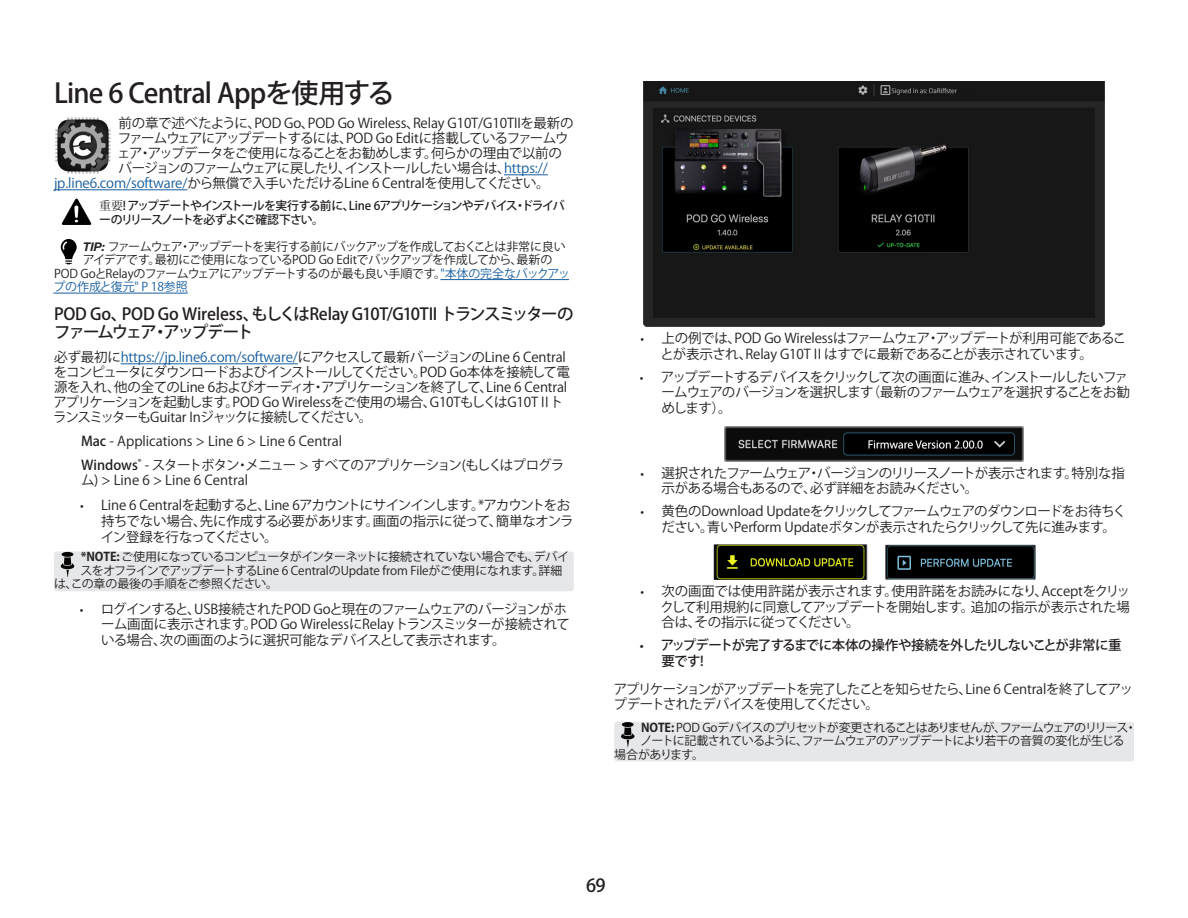
<style>
.page{position:relative;width:1188px;height:918px;background:#fff}
.page>*{position:absolute;margin:0;border:0;box-sizing:border-box;transform-origin:0 0}
._02_Large_Section_Header{font:500 27px "Koz Go Pro";letter-spacing:-.03em;color:#231f20}
.t1{font:500 18px "Koz Go Pro";color:#231f20}
._04_Sub_Title{font:500 16.5px/18px "Koz Go Pro";letter-spacing:-.06em;color:#231f20}
.Body{font:13.5px/15.8px "Koz Go Pro";letter-spacing:-.03em;color:#231f20}
.Body-2{font:13.5px "Koz Go Pro";letter-spacing:-.01em;color:#231f20}
.Body-3{font:13.5px/15.8px "Koz Go Pro";letter-spacing:-.05em;color:#231f20}
.Body-4{font:13.5px/15.8px "Koz Go Pro";letter-spacing:-.07em;color:#231f20}
.Body-5{font:13.5px "Koz Go Pro";letter-spacing:-.06em;color:#231f20}
.Body-6{font:13.5px/15px "Koz Go Pro";letter-spacing:-.055em;color:#231f20}
.Body_Indented{font:13.5px/15px "Koz Go Pro";letter-spacing:-.05em;color:#231f20}
.t2{font:500 13.5px/15.8px "Koz Go Pro";letter-spacing:-.05em;color:#231f20}
.Body_Indented-2{font:13.5px "Koz Go Pro";color:#231f20}
.Notez_Nested{font:12px "Koz Go Pro";letter-spacing:-.05em;color:#231f20}
.Notez_Nested-2{font:12px "Koz Go Pro";letter-spacing:-.08em;color:#231f20}
.Notez_Nested-3{font:12px "Koz Go Pro";letter-spacing:-.01em;color:#231f20}
.Notez_Nested-4{font:500 12px/13.5px "Koz Go Pro";letter-spacing:-.1em;color:#231f20}
.Notez_Nested-5{font:12px "Koz Go Pro";letter-spacing:-.07em;color:#231f20}
.Notez_Nested-6{font:12px "Koz Go Pro";letter-spacing:-.01em;color:#175d9e}
.s1{color:#175d9e}
.s2{font-family:"Koz Min Pr 6 N";font-weight:400}
.s3{font-family:"Helvetica Neue LT Std";font-weight:700;font-style:italic}
.s4{font-weight:500}
.s5{font-size:12px}
.s6{font-weight:700}
</style>
<div class="page">
<hr style="left:504px;top:174px;width:44px;height:1px;background:#175d9e">
<hr style="left:54px;top:189px;width:133px;height:1px;background:#175d9e">
<hr style="left:440px;top:279px;width:129px;height:1px;background:#175d9e">
<hr style="left:53px;top:293px;width:135px;height:1px;background:#175d9e">
<hr style="left:121px;top:363px;width:177px;height:1px;background:#175d9e">
<div style="left:54px;top:552px;width:520px;height:39px;background:#e6e7e9;border-radius:3px"></div>
<img style="left:55px;top:118px;width:56px;height:56px">
<img style="left:61px;top:198px;width:31px;height:27px">
<svg style="left:61px;top:239px;width:16px;height:25px"></svg>
<div style="left:62px;top:552px;width:11px;height:5px;background:#050504;border-radius:50%"></div>
<svg style="left:61px;top:557px;width:13px;height:21px"></svg>
<div style="left:614px;top:722px;width:520px;height:39px;background:#e6e7e9;border-radius:3px"></div>
<img style="left:644px;top:81px;width:461px;height:246px">
<img style="left:725px;top:426px;width:299px;height:35px">
<img style="left:713px;top:545px;width:322px;height:34px">
<div style="left:622px;top:722px;width:12px;height:5px;background:#050504;border-radius:50%"></div>
<svg style="left:621px;top:727px;width:14px;height:21px"></svg>
<p class="_02_Large_Section_Header" style="left:54px;top:75px;width:342px">Line 6 Central Appを使用する</p>
<p class="Body-2" style="left:118px;top:114px;width:457px">前の章で述べたように、POD Go、POD Go Wireless、Relay G10T/G10TIIを最新の</p>
<p class="Body-5" style="left:118px;top:129px;width:452px">ファームウェアにアップデートするには、POD Go Editに搭載しているファームウ</p>
<p class="Body-3" style="left:117px;top:145px;width:446px">ェア・アップデータをご使用になることをお勧めします。何らかの理由で以前の</p>
<p class="Body-5" style="left:119px;top:159px;width:431px">バージョンのファームウェアに戻したり、インストールしたい場合は、<span class="s1">https://</span></p>
<p class="Body-2" style="left:54px;top:174px;width:497px"><span class="s1">jp.line6.com/software/</span>から無償で入手いただけるLine 6 Centralを使用してください。</p>
<p class="Notez_Nested-4" style="left:99px;top:200px;width:467px"><span class="s2">重要</span>! アップデートやインストールを実行する前に、Line 6アプリケーションやデバイス・ドライバーのリリースノートを必ずよくご確認下さい。</p>
<p class="Notez_Nested-2" style="left:83px;top:239px;width:484px"><span class="s3">TIP:</span> ファームウェア・アップデートを実行する前にバックアップを作成しておくことは非常に良い</p>
<p class="Notez_Nested" style="left:83px;top:252px;width:471px">アイデアです。最初にご使用になっているPOD Go Editでバックアップを作成してから、最新の</p>
<p class="Notez_Nested" style="left:54px;top:266px;width:518px">POD GoとRelayのファームウェアにアップデートするのが最も良い手順です。<span class="s1">"本体の完全なバックアッ</span></p>
<p class="Notez_Nested-6" style="left:53px;top:279px;width:136px">プの作成と復元" P 18参照</p>
<p class="_04_Sub_Title" style="left:54px;top:306px;width:521px">POD Go、POD Go Wireless、もしくはRelay G10T/G10TII トランスミッターのファームウェア・アップデート</p>
<p class="Body" style="left:53px;top:350px;width:518px;line-height:15px">必ず最初に<span class="s1">https://jp.line6.com/software/</span>にアクセスして最新バージョンのLine 6 Centralをコンピュータにダウンロードおよびインストールしてください。POD Go本体を接続して電源を入れ、他の全てのLine 6およびオーディオ・アプリケーションを終了して、Line 6 Centralアプリケーションを起動します。POD Go Wirelessをご使用の場合、G10TもしくはG10TⅡトランスミッターもGuitar Inジャックに接続してください。</p>
<p class="Body_Indented-2" style="left:81px;top:432px;width:263px"><span class="s4">Mac</span> - Applications &gt; Line 6 &gt; Line 6 Central</p>
<p class="Body_Indented" style="left:81px;top:458px;width:485px"><span class="s4">Windows</span><sup>®</sup> - スタートボタン・メニュー &gt; すべてのアプリケーション(もしくはプログラム) &gt; Line 6 &gt; Line 6 Central</p>
<p class="Body" style="left:101px;top:498px;width:474px;text-indent:-21px"><span class="s5">•</span> Line 6 Centralを起動すると、Line 6アカウントにサインインします。*アカウントをお持ちでない場合、先に作成する必要があります。画面の指示に従って、簡単なオンライン登録を行なってください。</p>
<p class="Notez_Nested" style="left:81px;top:549px;width:490px"><span class="s6">*NOTE:</span> ご使用になっているコンピュータがインターネットに接続されていない場合でも、デバイ</p>
<p class="Notez_Nested-3" style="left:81px;top:563px;width:483px">スをオフラインでアップデートするLine 6 CentralのUpdate from Fileがご使用になれます。詳細</p>
<p class="Notez_Nested-3" style="left:54px;top:576px;width:226px">は、この章の最後の手順をご参照ください。</p>
<p class="Body" style="left:101px;top:601px;width:470px;text-indent:-21px"><span class="s5">•</span> ログインすると、USB接続されたPOD Goと現在のファームウェアのバージョンがホーム画面に表示されます。POD Go WirelessにRelay トランスミッターが接続されている場合、次の画面のように選択可能なデバイスとして表示されます。</p>
<p class="Body" style="left:660px;top:331px;width:468px;text-indent:-20px"><span class="s5">•</span> 上の例では、POD Go Wirelessはファームウェア・アップデートが利用可能であることが表示され、Relay G10TⅡはすでに最新であることが表示されています。</p>
<p class="Body-4" style="left:661px;top:369px;width:470px;text-indent:-21px"><span class="s5">•</span> アップデートするデバイスをクリックして次の画面に進み、インストールしたいファームウェアのバージョンを選択します（最新のファームウェアを選択することをお勧めします）。</p>
<p class="Body-3" style="left:662px;top:465px;width:465px;text-indent:-21px"><span class="s5">•</span> 選択されたファームウェア・バージョンのリリースノートが表示されます。特別な指示がある場合もあるので、必ず詳細をお読みください。</p>
<p class="Body" style="left:662px;top:504px;width:466px;text-indent:-21px"><span class="s5">•</span> 黄色のDownload Updateをクリックしてファームウェアのダウンロードをお待ちください。青いPerform Updateボタンが表示されたらクリックして先に進みます。</p>
<p class="Body" style="left:661px;top:583px;width:471px;text-align:justify;text-indent:-20px"><span class="s5">•</span> 次の画面では使用許諾が表示されます。使用許諾をお読みになり、Acceptをクリックして利用規約に同意してアップデートを開始します。追加の指示が表示された場合は、その指示に従ってください。</p>
<p class="t2" style="left:662px;top:638px;width:462px;text-indent:-22px"><span class="s5">•</span> アップデートが完了するまでに本体の操作や接続を外したりしないことが非常に重要です!</p>
<p class="Body-6" style="left:614px;top:682px;width:521px">アプリケーションがアップデートを完了したことを知らせたら、Line 6 Centralを終了してアップデートされたデバイスを使用してください。</p>
<p class="Notez_Nested-2" style="left:641px;top:719px;width:497px"><span class="s6">NOTE:</span> POD Goデバイスのプリセットが変更されることはありませんが、ファームウェアのリリース・</p>
<p class="Notez_Nested-5" style="left:641px;top:733px;width:486px">ノートに記載されているように、ファームウェアのアップデートにより若干の音質の変化が生じる</p>
<p class="Notez_Nested" style="left:614px;top:746px;width:91px">場合があります。</p>
<h2 class="t1" style="left:586px;top:874px;width:21px">69</h2>
</div>
